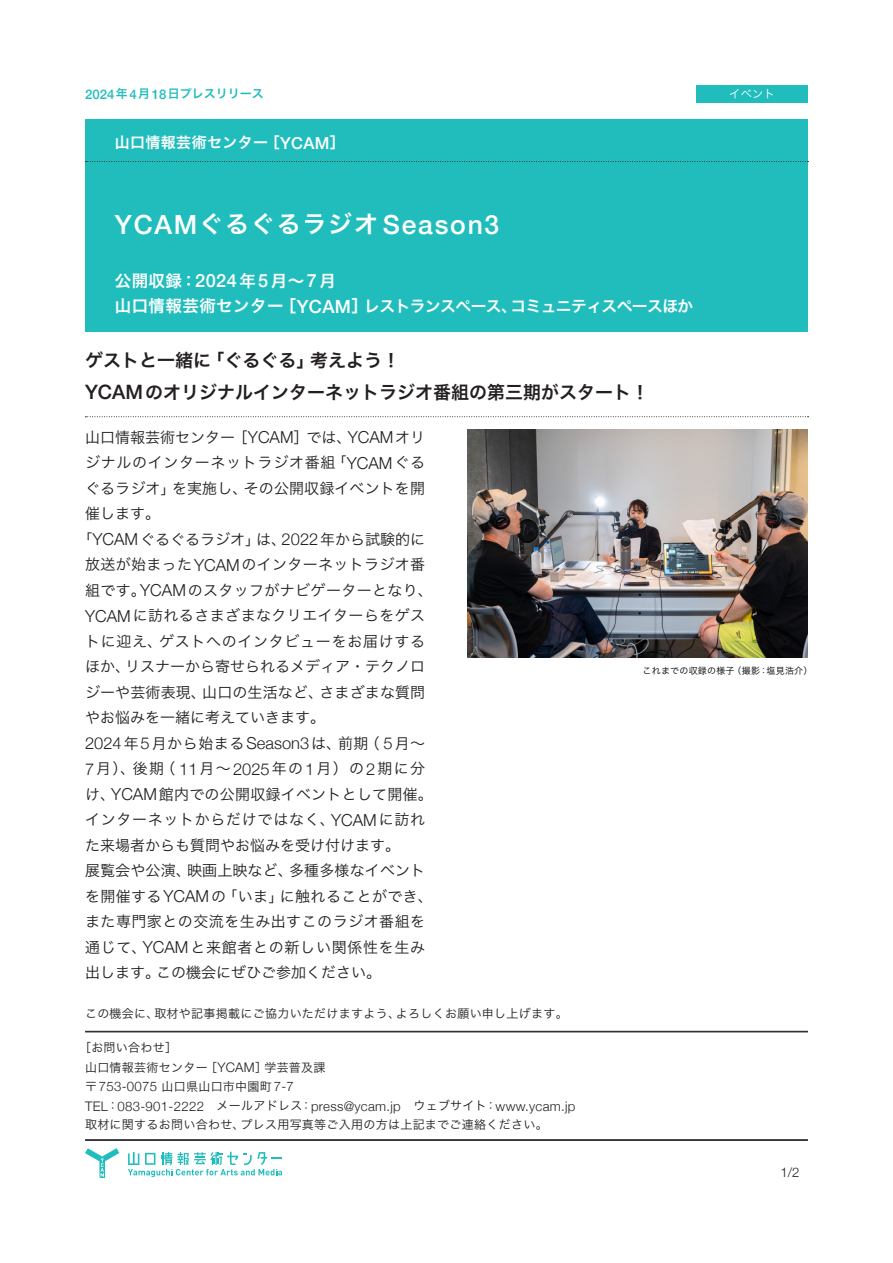
<style>
.page{position:relative;width:893px;height:1263px;background:#fff}
.page>*{position:absolute;margin:0;border:0;box-sizing:border-box;transform-origin:0 0}
.メイン_タイトル{font:500 26.4px "Helvetica Neue";letter-spacing:.07em;color:#fff}
.コピー{font:18px "Hira Kaku Pro W6";color:#231f20}
.t1{font:16.5px "Hira Kaku Pro W6";color:#fff}
.t2{font:15.75px "Hira Kaku Pro W6";letter-spacing:-.035em;color:#fff}
.本文_本文{font:15px/25.5px "Hira Kaku Pro W3";letter-spacing:.02em;color:#231f20}
.メイン_カテゴリ{font:15px "Hira Kaku Pro W6";letter-spacing:.025em;color:#fff}
.t3{font:300 13.2px/19.2px "Helvetica Neue";letter-spacing:.025em;color:#231f20}
.t4{font:12px/19.2px "Hira Kaku Pro W3";letter-spacing:.025em;color:#231f20}
.プレスリリース発行日{font:12px "Hira Kaku Pro W6";color:#21bdbd}
.カテゴリ{font:11.25px "Hira Kaku Pro W3";color:#fff}
.写真キャプション{font:9px "Hira Kaku Pro W3";letter-spacing:.025em;color:#000}
.s1{font-family:"Helvetica Neue";font-weight:500;font-size:13.2px}
.s2{font-family:"Helvetica Neue";font-weight:500;font-size:16.5px}
.s3{font-family:"Hira Kaku Pro W6";font-weight:400;font-size:24px}
.s4{font-family:"Helvetica Neue";font-weight:500;font-size:18.15px}
.s5{font-size:16.5px}
.s6{font-family:"Helvetica Neue";font-weight:500;font-size:19.8px}
.s7{font-family:"Helvetica Neue";font-weight:300;font-size:16.5px}
.s8{font-family:"Helvetica Neue";font-weight:300;font-size:13.2px}
.s9{font-family:"Hira Kaku Pro W3";font-weight:400;font-size:12px}
</style>
<div class="page">
<svg style="left:85px;top:1148px;width:34px;height:30px"></svg>
<svg style="left:128px;top:1152px;width:154px;height:25px"></svg>
<hr style="left:85px;top:1031px;width:723px;height:1px;background:#231f20">
<hr style="left:85px;top:1032px;width:723px;height:1px;background:#231f20">
<hr style="left:85px;top:1139px;width:723px;height:1px;background:#231f20">
<hr style="left:85px;top:1140px;width:723px;height:1px;background:#231f20">
<div style="left:85px;top:119px;width:723px;height:213px;background:#21bdbd"></div>
<svg style="left:85px;top:161px;width:723px;height:1px"></svg>
<svg style="left:85px;top:416px;width:723px;height:1px"></svg>
<div style="left:696px;top:85px;width:112px;height:17px;background:#21bdbd"></div>
<img style="left:468px;top:429px;width:340px;height:228px">
<p class="プレスリリース発行日" style="left:85px;top:83px;width:180px"><span class="s1">2024</span>年<span class="s1">4</span>月<span class="s1">18</span>日プレスリリース</p>
<p class="メイン_カテゴリ" style="left:115px;top:129px;width:232px">山口情報芸術センター［<span class="s2">YCAM</span>］</p>
<p class="メイン_タイトル" style="left:115px;top:204px;width:386px">YCAM<span class="s3">ぐるぐるラジオ</span> Season3</p>
<p class="t1" style="left:115px;top:266px;width:223px">公開収録：<span class="s4">2024</span>年<span class="s4">5</span>月～<span class="s4">7</span>月</p>
<p class="t2" style="left:115px;top:292px;width:580px"><span class="s5">山口情報芸術センター［</span><span class="s4">YCAM</span><span class="s5">］</span>レストランスペース、コミュニティスペースほか</p>
<p class="カテゴリ" style="left:729px;top:84px;width:47px">イベント</p>
<p class="コピー" style="left:85px;top:344px;width:316px">ゲストと一緒に「ぐるぐる」考えよう！</p>
<p class="コピー" style="left:85px;top:376px;width:566px"><span class="s6">YCAM</span>のオリジナルインターネットラジオ番組の第三期がスタート！</p>
<p class="本文_本文" style="left:85px;top:423px;width:342px;text-align:justify">山口情報芸術センター［<span class="s7">YCAM</span>］では、<span class="s7">YCAM</span>オリジナルのインターネットラジオ番組「<span class="s7">YCAM</span>ぐるぐるラジオ」を実施し、その公開収録イベントを開催します。</p>
<p class="本文_本文" style="left:85px;top:525px;width:349px;text-indent:-8px">「<span class="s7">YCAM</span>ぐるぐるラジオ」は、<span class="s7">2022</span>年から試験的に放送が始まった<span class="s7">YCAM</span>のインターネットラジオ番組です。<span class="s7">YCAM</span>のスタッフがナビゲーターとなり、<br><span class="s7">YCAM</span>に訪れるさまざまなクリエイターらをゲストに迎え、ゲストへのインタビューをお届けするほか、リスナーから寄せられるメディア・テクノロジーや芸術表現、山口の生活など、さまざまな質問やお悩みを一緒に考えていきます。</p>
<p class="本文_本文" style="left:85px;top:729px;width:349px"><span class="s7">2024</span>年<span class="s7">5</span>月から始まる<span class="s7">Season3</span>は、前期（ <span class="s7">5</span>月～<br><span class="s7">7</span>月）、後期（ <span class="s7">11</span>月～<span class="s7">2025</span>年の<span class="s7">1</span>月）の<span class="s7">2</span>期に分け、<span class="s7">YCAM</span>館内での公開収録イベントとして開催。インターネットからだけではなく、<span class="s7">YCAM</span>に訪れた来場者からも質問やお悩みを受け付けます。</p>
<p class="本文_本文" style="left:85px;top:857px;width:349px">展覧会や公演、映画上映など、多種多様なイベントを開催する<span class="s7">YCAM</span>の「いま」に触れることができ、また専門家との交流を生み出すこのラジオ番組を通じて、<span class="s7">YCAM</span>と来館者との新しい関係性を生み出します。この機会にぜひご参加ください。</p>
<p class="写真キャプション" style="left:643px;top:662px;width:171px">これまでの収録の様子（撮影：塩見浩介）</p>
<p class="t4" style="left:85px;top:1003px;width:484px">この機会に、取材や記事掲載にご協力いただけますよう、よろしくお願い申し上げます。</p>
<p class="t4" style="left:85px;top:1037px;width:242px;text-indent:-6px">［お問い合わせ］<br>山口情報芸術センター［<span class="s8">YCAM</span>］学芸普及課</p>
<p class="t3" style="left:85px;top:1076px;width:492px"><span class="s9">〒</span>753-0075 <span class="s9">山口県山口市中園町</span>7-7<br>TEL<span class="s9">：</span>083-901-2222<span class="s9">　メールアドレス：</span>press@ycam.jp<span class="s9">　ウェブサイト：</span>www.ycam.jp</p>
<p class="t4" style="left:85px;top:1114px;width:464px">取材に関するお問い合わせ、プレス用写真等ご入用の方は上記までご連絡ください。</p>
<p class="t3" style="left:780px;top:1162px;width:21px">1/2</p>
</div>
